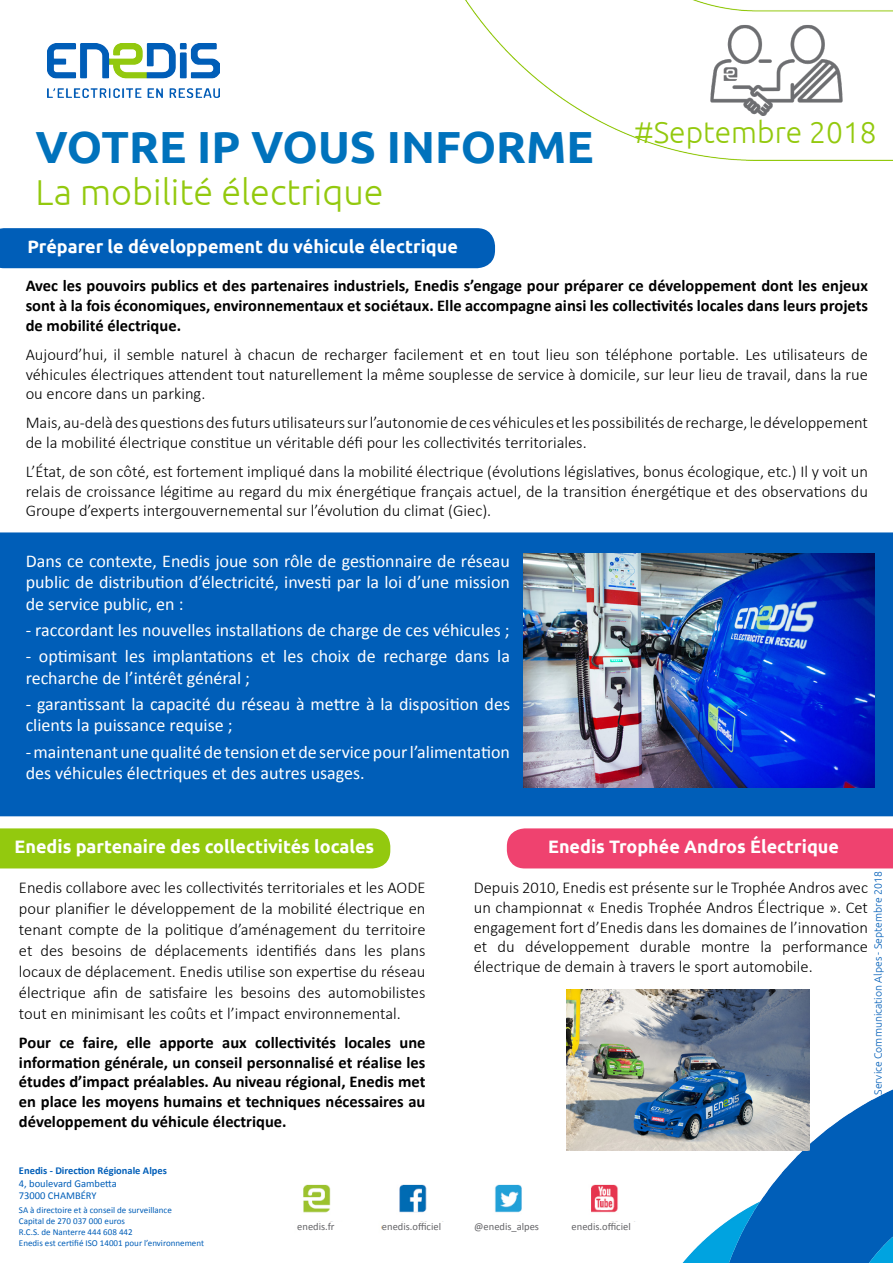
<style>
.page{position:relative;width:893px;height:1263px;background:#fff}
.page>*{position:absolute;margin:0;border:0;box-sizing:border-box;transform-origin:0 0}
.t1{font:700 45px "Ubuntu";color:#0072bc}
.t2{font:300 36px "Ubuntu";color:#93c90e}
.t3{font:300 30px "Ubuntu";color:#93c90e}
.t4{font:18px/21.6px "Calibri";color:#fff}
.t5{font:700 18px "Ubuntu";color:#fff}
.t6{font:300 16.5px/19.8px "Calibri";color:#000;text-align:justify}
.t7{font:700 16.5px/19.8px "Calibri";color:#000;text-align:justify}
.t8{font:10.5px "Calibri";color:#636366}
.t9{font:300 10.5px "Ubuntu";color:#005eb8}
.t10{font:10.5px "Calibri";color:#005eb8}
.t11{font:700 10.5px "Calibri";color:#005eb8}
.t12{font:9px "Calibri";color:#005eb8}
</style>
<div class="page">
<img style="left:465px;top:0;width:428px;height:161px">
<img style="left:303px;top:1184px;width:315px;height:46px">
<div style="left:474px;top:1222px;width:73px;height:11px;background:#fff"></div>
<div style="left:382px;top:1222px;width:73px;height:11px;background:#fff"></div>
<div style="left:572px;top:1222px;width:72px;height:11px;background:#fff"></div>
<div style="left:297px;top:1222px;width:73px;height:11px;background:#fff"></div>
<img style="left:634px;top:1221px;width:77px;height:42px">
<img style="left:666px;top:0;width:221px;height:161px">
<img style="left:47px;top:43px;width:172px;height:55px">
<div style="left:0;top:228px;width:495px;height:40px;background:#005eb8"></div>
<div style="left:0;top:532px;width:893px;height:284px;background:#005eb8"></div>
<div style="left:0;top:828px;width:390px;height:40px;background:#93c90e"></div>
<div style="left:507px;top:828px;width:386px;height:40px;background:#ef426f"></div>
<img style="left:711px;top:1059px;width:182px;height:204px">
<img style="left:523px;top:553px;width:352px;height:234px">
<img style="left:567px;top:989px;width:242px;height:162px">
<p class="t1" style="left:36px;top:120px;width:560px">VOTRE IP VOUS INFORME</p>
<p class="t3" style="left:634px;top:115px;width:244px">#Septembre 2018</p>
<p class="t2" style="left:36px;top:171px;width:350px">La mobilité électrique</p>
<p class="t5" style="left:27px;top:235px;width:432px">Préparer le développement du véhicule électrique</p>
<p class="t7" style="left:26px;top:275px;width:844px">Avec les pouvoirs publics et des partenaires industriels, Enedis s’engage pour préparer ce développement dont les enjeux sont à la fois économiques, environnementaux et sociétaux. Elle accompagne ainsi les collectivités locales dans leurs projets de mobilité électrique.</p>
<p class="t6" style="left:26px;top:344px;width:844px">Aujourd’hui, il semble naturel à chacun de recharger facilement et en tout lieu son téléphone portable. Les utilisateurs de véhicules électriques attendent tout naturellement la même souplesse de service à domicile, sur leur lieu de travail, dans la rue ou encore dans un parking.</p>
<p class="t6" style="left:26px;top:413px;width:844px">Mais, au-delà des questions des futurs utilisateurs sur l’autonomie de ces véhicules et les possibilités de recharge, le développement de la mobilité électrique constitue un véritable défi pour les collectivités territoriales.</p>
<p class="t6" style="left:26px;top:461px;width:844px">L’État, de son côté, est fortement impliqué dans la mobilité électrique (évolutions législatives, bonus écologique, etc.) Il y voit un relais de croissance légitime au regard du mix énergétique français actuel, de la transition énergétique et des observations du Groupe d’experts intergouvernemental sur l’évolution du climat (Giec).</p>
<p class="t4" style="left:26px;top:549px;width:486px;text-align:justify">Dans ce contexte, Enedis joue son rôle de gestionnaire de réseau public de distribution d’électricité, investi par la loi d’une mission de service public, en :</p>
<p class="t4" style="left:26px;top:619px;width:485px">- raccordant les nouvelles installations de charge de ces véhicules ;</p>
<p class="t4" style="left:26px;top:645px;width:486px">- optimisant les implantations et les choix de recharge dans la recharche de l’intérêt général ;</p>
<p class="t4" style="left:26px;top:693px;width:486px">- garantissant la capacité du réseau à mettre à la disposition des clients la puissance requise ;</p>
<p class="t4" style="left:26px;top:740px;width:486px">- maintenant une qualité de tension et de service pour l’alimentation des véhicules électriques et des autres usages.</p>
<p class="t5" style="left:15px;top:835px;width:361px">Enedis partenaire des collectivités locales</p>
<p class="t5" style="left:548px;top:835px;width:292px">Enedis Trophée Andros Électrique</p>
<p class="t6" style="left:19px;top:877px;width:408px;line-height:21px">Enedis collabore avec les collectivités territoriales et les AODE pour planifier le développement de la mobilité électrique en tenant compte de la politique d’aménagement du territoire et des besoins de déplacements identifiés dans les plans locaux de déplacement. Enedis utilise son expertise du réseau électrique afin de satisfaire les besoins des automobilistes tout en minimisant les coûts et l’impact environnemental.</p>
<p class="t7" style="left:19px;top:1032px;width:408px">Pour ce faire, elle apporte aux collectivités locales une information générale, un conseil personnalisé et réalise les études d’impact préalables. Au niveau régional, Enedis met en place les moyens humains et techniques nécessaires au développement du véhicule électrique.</p>
<p class="t11" style="left:19px;top:1163px;width:150px">Enedis - Direction Régionale Alpes</p>
<p class="t10" style="left:19px;top:1176px;width:99px">4, boulevard Gambetta</p>
<p class="t10" style="left:19px;top:1188px;width:79px">73000 CHAMBÉRY</p>
<p class="t9" style="left:872px;top:1095px;width:225px;rotate:-90deg">Service Communication Alpes - Septembre 2018</p>
<p class="t6" style="left:474px;top:877px;width:396px">Depuis 2010, Enedis est présente sur le Trophée Andros avec un championnat « Enedis Trophée Andros Électrique ». Cet engagement fort d’Enedis dans les domaines de l’innovation et du développement durable montre la performance électrique de demain à travers le sport automobile.</p>
<p class="t12" style="left:19px;top:1204px;width:154px">SA à directoire et à conseil de surveillance</p>
<p class="t12" style="left:19px;top:1215px;width:108px">Capital de 270 037 000 euros</p>
<p class="t12" style="left:19px;top:1226px;width:115px">R.C.S. de Nanterre 444 608 442</p>
<p class="t12" style="left:19px;top:1237px;width:187px">Enedis est certifié ISO 14001 pour l’environnement</p>
<p class="t8" style="left:297px;top:1219px;width:39px">enedis.fr</p>
<p class="t8" style="left:382px;top:1219px;width:61px">enedis.officiel</p>
<p class="t8" style="left:474px;top:1219px;width:66px">@enedis_alpes</p>
<p class="t8" style="left:572px;top:1219px;width:61px">enedis.officiel</p>
</div>
